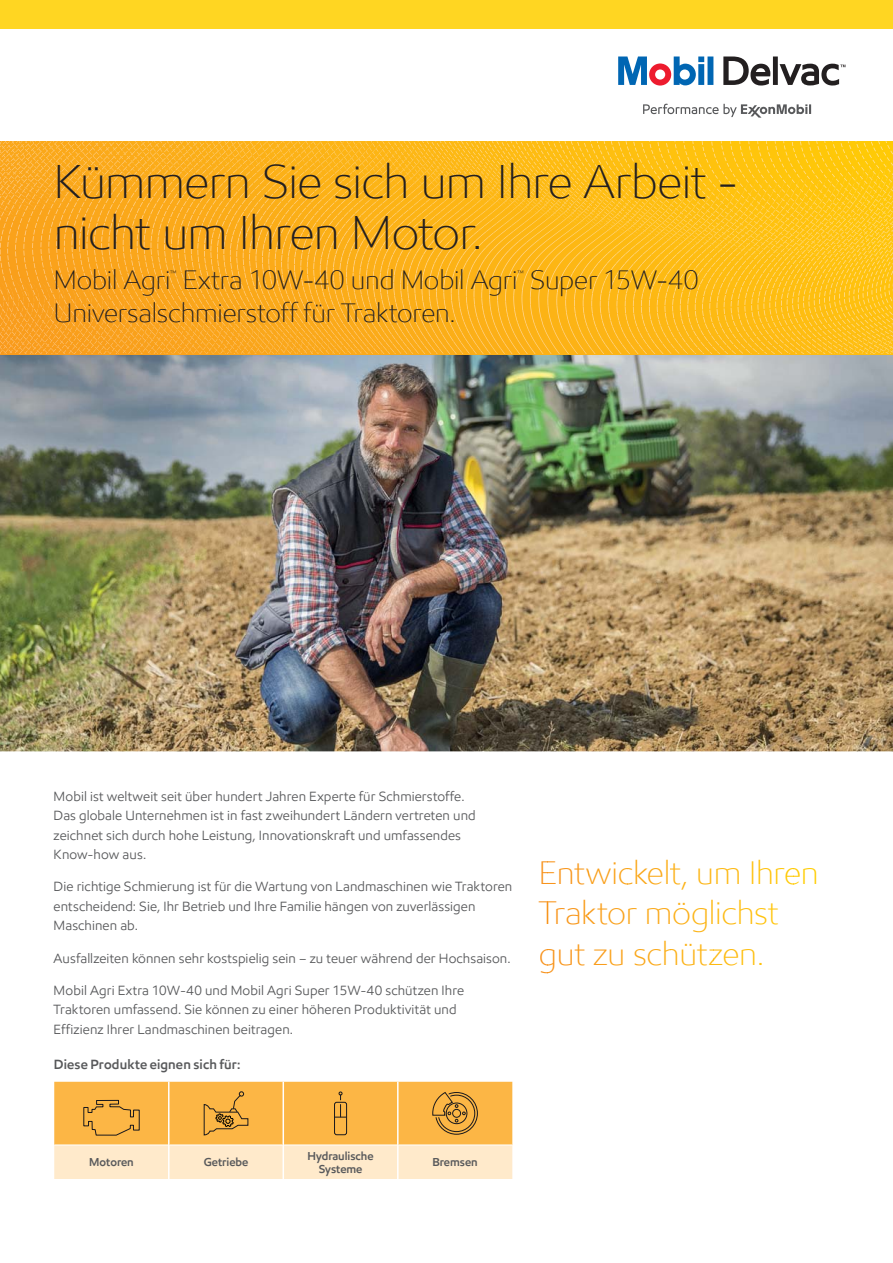
<style>
.page{position:relative;width:893px;height:1263px;background:#fff}
.page>*{position:absolute;margin:0;border:0;box-sizing:border-box;transform-origin:0 0}
.t1{font:300 48px/51px "E Mprint";letter-spacing:-.01em;color:#231f20}
.t2{font:300 33px/40.5px "E Mprint";letter-spacing:-.01em;color:#f7931e}
.t3{font:300 27px "E Mprint";letter-spacing:-.005em;color:#231f20}
.t4{font:13.5px/19.5px "E Mprint";letter-spacing:.01em;color:#58595b}
.t5{font:600 13.5px "E Mprint";letter-spacing:.01em;color:#58595b}
.t6{font:600 11.55px/13.5px "E Mprint";color:#58595b;text-align:center}
.t7{font:300 8.1px "E Mprint";color:#231f20}
.s1{color:#f8961d}
.s2{color:#f8991c}
.s3{color:#f99d1c}
.s4{color:#faa21b}
.s5{color:#faa41a}
.s6{color:#faa719}
.s7{color:#fba919}
.s8{color:#fbad18}
.s9{color:#fbaf17}
.s10{color:#fcb216}
.s11{color:#fdb514}
.s12{color:#fdb913}
.s13{color:#ffc10e}
.s14{color:#ffc20d}
.s15{color:#ffc709}
.s16{color:#ffca06}
.s17{color:#ffcd03}
.s18{color:#f8951d}
.s19{color:#f8981d}
.s20{color:#f99f1b}
.s21{color:#f9a11b}
.s22{color:#faa61a}
.s23{color:#fcaf17}
.s24{color:#fcb415}
.s25{color:#fdb813}
.s26{color:#fdba12}
.s27{color:#febe10}
.s28{color:#ffc30d}
.s29{color:#ffc50b}
.s30{color:#f89a1c}
.s31{color:#faa71a}
.s32{color:#fbae17}
.s33{color:#fdb415}
.s34{color:#febb12}
.s35{color:#febf10}
</style>
<div class="page">
<img style="left:0;top:355px;width:892px;height:396px">
<div style="left:0;top:0;width:892px;height:29px;background:#ffd622"></div>
<svg style="left:723px;top:57px;width:122px;height:29px"></svg>
<svg style="left:618px;top:57px;width:95px;height:29px"></svg>
<svg style="left:643px;top:104px;width:168px;height:14px"></svg>
<svg style="left:54px;top:1082px;width:458px;height:97px;background:#f8c575"></svg>
<svg style="left:0;top:141px;width:892px;height:214px;background:#fcb520"></svg>
<h1 class="t1" style="left:54px;top:155px;width:685px">Kümmern Sie sich um Ihre Arbeit - nicht um Ihren Motor.</h1>
<h3 class="t3" style="left:54px;top:263px;width:118px">Mobil Agri</h3>
<p class="t7" style="left:170px;top:268px;width:8px">™</p>
<h3 class="t3" style="left:183px;top:263px;width:336px">Extra 10W-40 und Mobil Agri</h3>
<p class="t7" style="left:517px;top:268px;width:8px">™</p>
<h3 class="t3" style="left:530px;top:263px;width:170px">Super 15W-40</h3>
<h3 class="t3" style="left:54px;top:295px;width:403px">Universalschmierstoff für Traktoren.</h3>
<p class="t4" style="left:54px;top:786px;width:423px">Mobil ist weltweit seit über hundert Jahren Experte für Schmierstoffe.<br>Das globale Unternehmen ist in fast zweihundert Ländern vertreten und zeichnet sich durch hohe Leistung, Innovationskraft und umfassendes Know-how aus.</p>
<p class="t4" style="left:54px;top:877px;width:460px">Die richtige Schmierung ist für die Wartung von Landmaschinen wie Traktoren entscheidend: Sie, Ihr Betrieb und Ihre Familie hängen von zuverlässigen<br>Maschinen ab.</p>
<p class="t4" style="left:54px;top:948px;width:458px">Ausfallzeiten können sehr kostspielig sein – zu teuer während der Hochsaison.</p>
<p class="t4" style="left:54px;top:980px;width:412px">Mobil Agri Extra 10W-40 und Mobil Agri Super 15W-40 schützen Ihre<br>Traktoren umfassend. Sie können zu einer höheren Produktivität und<br>Effizienz Ihrer Landmaschinen beitragen.</p>
<p class="t5" style="left:54px;top:1056px;width:188px">Diese Produkte eignen sich für:</p>
<h2 class="t2" style="left:539px;top:851px;width:281px">E<span class="s1">n</span><span class="s2">t</span><span class="s3">w</span><span class="s4">i</span><span class="s5">c</span><span class="s6">k</span><span class="s7">e</span><span class="s8">l</span><span class="s9">t</span><span class="s10">,</span> <span class="s11">u</span><span class="s12">m</span> <span class="s13">I</span><span class="s14">h</span><span class="s15">r</span><span class="s16">e</span><span class="s17">n<br></span>T<span class="s18">r</span><span class="s19">a</span><span class="s3">k</span><span class="s20">t</span><span class="s21">o</span><span class="s22">r</span> <span class="s7">m</span><span class="s23">ö</span><span class="s24">g</span><span class="s25">l</span><span class="s26">ic</span><span class="s27">h</span><span class="s28">s</span><span class="s29">t </span>g<span class="s1">u</span><span class="s30">t</span> <span class="s3">z</span><span class="s4">u</span> <span class="s31">s</span><span class="s7">c</span><span class="s32">h</span><span class="s10">ü</span><span class="s33">t</span><span class="s25">z</span><span class="s34">e</span><span class="s35">n</span><span class="s14">.</span></h2>
<p class="t6" style="left:89px;top:1155px;width:46px">Motoren</p>
<p class="t6" style="left:204px;top:1155px;width:46px">Getriebe</p>
<p class="t6" style="left:307px;top:1149px;width:67px">Hydraulische<br>Systeme</p>
<p class="t6" style="left:432px;top:1155px;width:47px">Bremsen</p>
</div>
